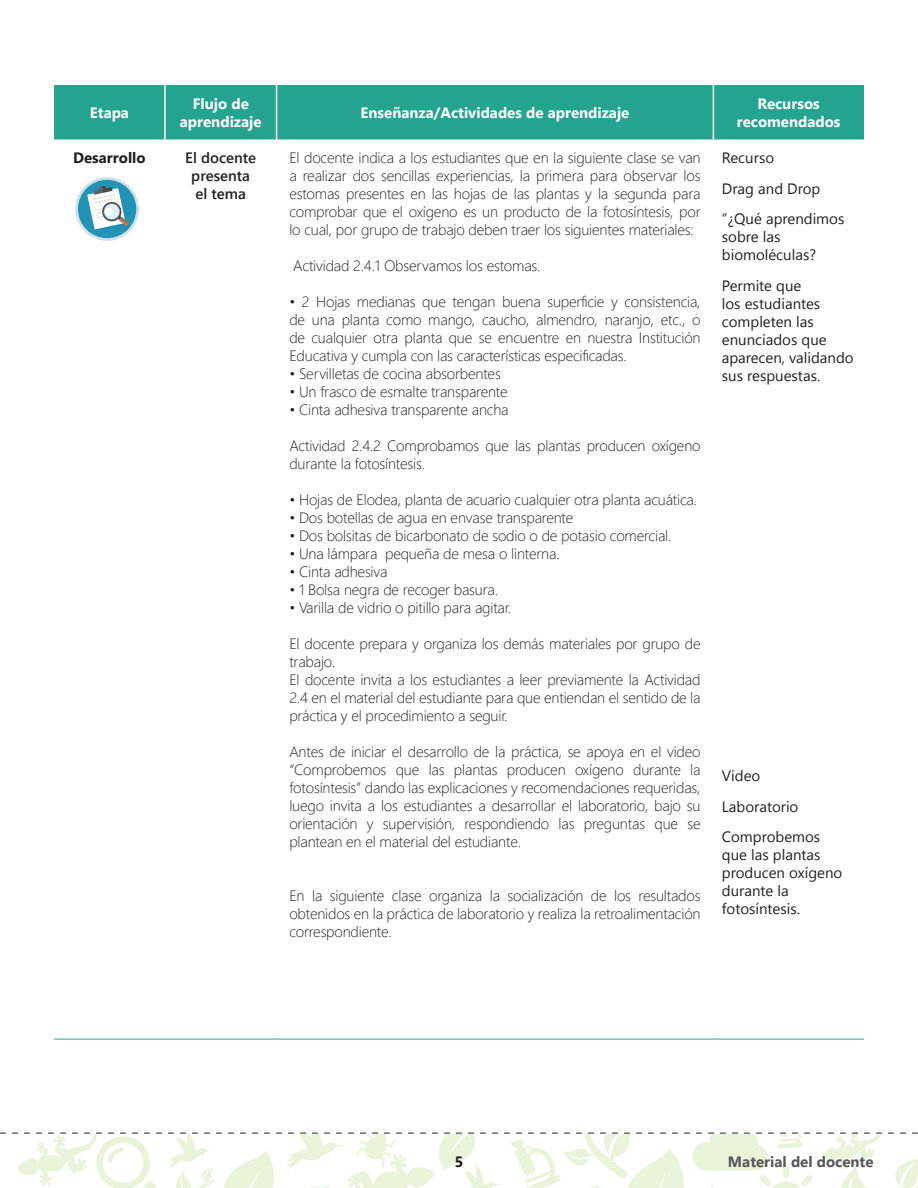
<style>
.page{position:relative;width:918px;height:1188px;background:#fff}
.page>*{position:absolute;margin:0;border:0;box-sizing:border-box;transform-origin:0 0}
.Tex_gen{font:300 15px/18px "Segoe UI";letter-spacing:-.01em;color:#231f20;text-align:justify}
.Tex_gen-2{font:15px/18px "Segoe UI";color:#231f20}
.Tex_gen-3{font:700 15px/18px "Segoe UI";color:#fff;text-align:center}
.Tex_gen-4{font:600 15px/18px "Segoe UI";color:#231f20;text-align:center}
.t1{font:700 15px "Segoe UI";color:#57585a}
.Tex_gen-5{font:700 15px "Segoe UI";color:#231f20}
</style>
<div class="page">
<svg style="left:0;top:1132px;width:918px;height:56px"></svg>
<div style="left:54px;top:85px;width:810px;height:54px;background:#24a38f"></div>
<hr style="left:164px;top:85px;width:2px;height:54px;background:#fff">
<hr style="left:276px;top:85px;width:1px;height:54px;background:#fff">
<hr style="left:713px;top:85px;width:1px;height:54px;background:#fff">
<hr style="left:54px;top:1039px;width:111px;height:1px;background:#24a38f">
<hr style="left:165px;top:1039px;width:112px;height:1px;background:#24a38f">
<hr style="left:277px;top:1039px;width:436px;height:1px;background:#24a38f">
<hr style="left:713px;top:1039px;width:151px;height:1px;background:#24a38f">
<svg style="left:75px;top:177px;width:64px;height:64px"></svg>
<div style="left:78px;top:180px;width:58px;height:58px;background:#2293b4;border-radius:50%"></div>
<svg style="left:87px;top:186px;width:42px;height:44px"></svg>
<p class="Tex_gen-3" style="left:90px;top:103px;width:41px">Etapa</p>
<p class="Tex_gen-3" style="left:180px;top:94px;width:83px">Flujo de aprendizaje</p>
<p class="Tex_gen-3" style="left:361px;top:103px;width:270px">Enseñanza/Actividades de aprendizaje</p>
<p class="Tex_gen-3" style="left:737px;top:94px;width:105px">Recursos recomendados</p>
<p class="Tex_gen-5" style="left:73px;top:145px;width:74px">Desarrollo</p>
<p class="Tex_gen-4" style="left:185px;top:148px;width:72px">El docente presenta el tema</p>
<p class="Tex_gen" style="left:289px;top:148px;width:413px">El docente indica a los estudiantes que en la siguiente clase se van a realizar dos sencillas experiencias, la primera para observar los estomas presentes en las hojas de las plantas y la segunda para comprobar que el oxígeno es un producto de la fotosíntesis, por lo cual, por grupo de trabajo deben traer los siguientes materiales:</p>
<p class="Tex_gen" style="left:293px;top:256px;width:249px">Actividad 2.4.1 Observamos los estomas.</p>
<p class="Tex_gen" style="left:289px;top:292px;width:413px">• 2 Hojas medianas que tengan buena superficie y consistencia, de una planta como mango, caucho, almendro, naranjo, etc., o de cualquier otra planta que se encuentre en nuestra Institución Educativa y cumpla con las características especificadas.</p>
<p class="Tex_gen" style="left:289px;top:364px;width:213px">• Servilletas de cocina absorbentes</p>
<p class="Tex_gen" style="left:289px;top:382px;width:220px">• Un frasco de esmalte transparente</p>
<p class="Tex_gen" style="left:289px;top:400px;width:221px">• Cinta adhesiva transparente ancha</p>
<p class="Tex_gen" style="left:289px;top:436px;width:413px">Actividad 2.4.2 Comprobamos que las plantas producen oxígeno durante la fotosíntesis.</p>
<p class="Tex_gen" style="left:289px;top:490px;width:409px">• Hojas de Elodea, planta de acuario cualquier otra planta acuática.</p>
<p class="Tex_gen" style="left:289px;top:508px;width:286px">• Dos botellas de agua en envase transparente</p>
<p class="Tex_gen" style="left:289px;top:526px;width:384px">• Dos bolsitas de bicarbonato de sodio o de potasio comercial.</p>
<p class="Tex_gen" style="left:289px;top:544px;width:272px">• Una lámpara pequeña de mesa o linterna.</p>
<p class="Tex_gen" style="left:289px;top:562px;width:100px">• Cinta adhesiva</p>
<p class="Tex_gen" style="left:289px;top:580px;width:210px">• 1 Bolsa negra de recoger basura.</p>
<p class="Tex_gen" style="left:289px;top:598px;width:223px">• Varilla de vidrio o pitillo para agitar.</p>
<p class="Tex_gen" style="left:289px;top:634px;width:413px">El docente prepara y organiza los demás materiales por grupo de trabajo.</p>
<p class="Tex_gen" style="left:289px;top:670px;width:413px">El docente invita a los estudiantes a leer previamente la Actividad 2.4 en el material del estudiante para que entiendan el sentido de la práctica y el procedimiento a seguir.</p>
<p class="Tex_gen" style="left:289px;top:742px;width:413px">Antes de iniciar el desarrollo de la práctica, se apoya en el video “Comprobemos que las plantas producen oxígeno durante la fotosíntesis” dando las explicaciones y recomendaciones requeridas, luego invita a los estudiantes a desarrollar el laboratorio, bajo su orientación y supervisión, respondiendo las preguntas que se plantean en el material del estudiante.</p>
<p class="Tex_gen" style="left:289px;top:886px;width:413px">En la siguiente clase organiza la socialización de los resultados obtenidos en la práctica de laboratorio y realiza la retroalimentación correspondiente.</p>
<p class="Tex_gen-2" style="left:722px;top:148px;width:54px">Recurso</p>
<p class="Tex_gen-2" style="left:722px;top:179px;width:100px">Drag and Drop</p>
<p class="Tex_gen-2" style="left:722px;top:210px;width:124px">“¿Qué aprendimos sobre las biomoléculas?</p>
<p class="Tex_gen-2" style="left:722px;top:276px;width:133px">Permite que<br>los estudiantes completen las enunciados que aparecen, validando sus respuestas.</p>
<p class="Tex_gen-2" style="left:722px;top:766px;width:40px">Video</p>
<p class="Tex_gen-2" style="left:722px;top:797px;width:78px">Laboratorio</p>
<p class="Tex_gen-2" style="left:722px;top:828px;width:122px">Comprobemos que las plantas producen oxígeno durante la fotosíntesis.</p>
<p class="Tex_gen-5" style="left:455px;top:1150px;width:10px">5</p>
<p class="t1" style="left:728px;top:1149px;width:147px">Material del docente</p>
</div>
